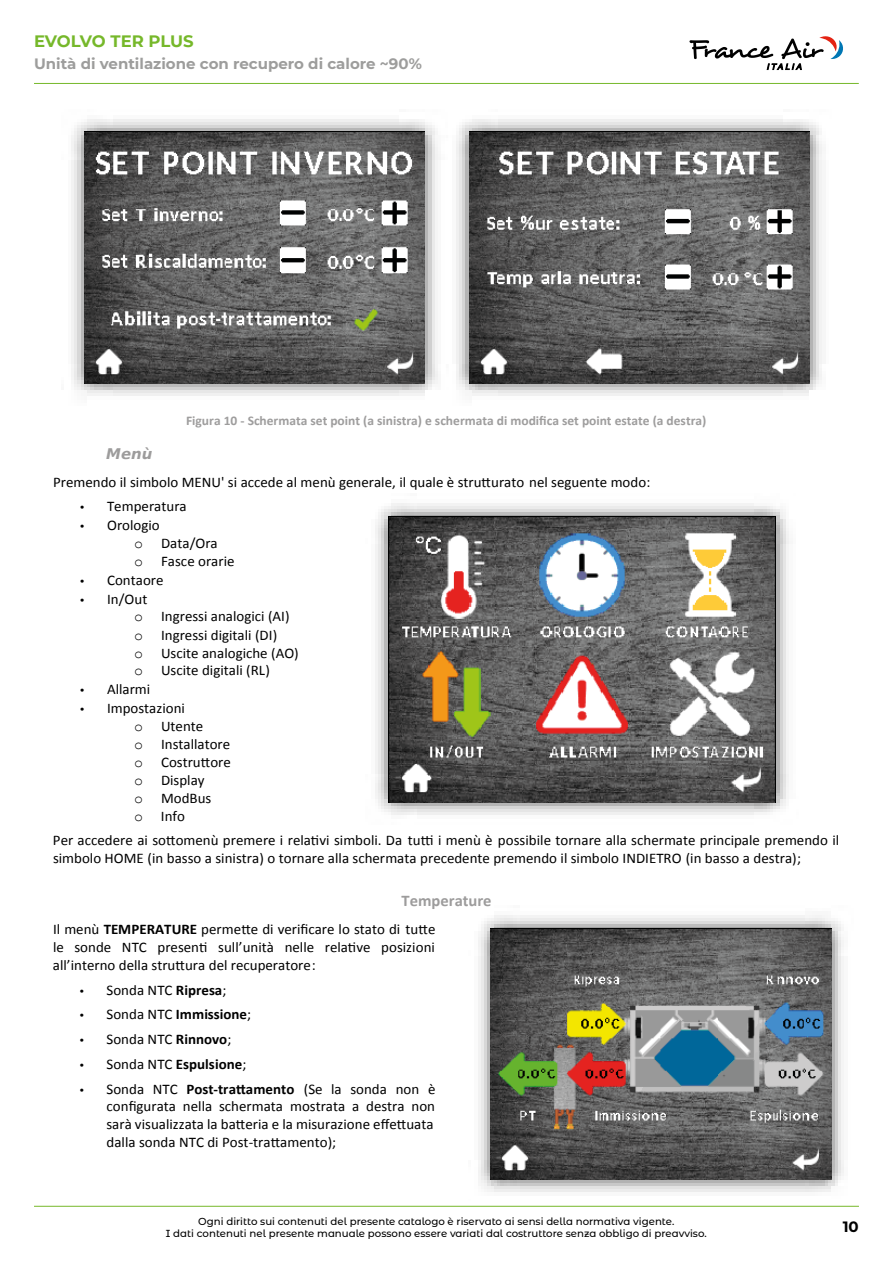
<style>
.page{position:relative;width:893px;height:1263px;background:#fff}
.page>*{position:absolute;margin:0;border:0;box-sizing:border-box;transform-origin:0 0}
.t1{font:700 16.5px "Montserrat";letter-spacing:-.01em;color:#76b82a}
.t2{font:700 16.35px "Calibri";color:#9d9c9c}
.t3{font:700 15px "Montserrat";color:#9d9d9c}
.t4{font:700 15px "Montserrat Alternates";color:#000}
.t5{font:14.7px/18px "Calibri";color:#000}
.t6{font:700 14.7px "Calibri";color:#000}
.t7{font:italic 700 14.7px "DejaVu Sans";color:#9d9c9c}
.t8{font:700 13.2px "Calibri";color:#9e9d9d}
.t9{font:500 10.2px/12.3px "Montserrat Alternates";color:#000;text-align:center}
.s1{font-family:"Myriad Pro"}
.s2{font-family:"Courier New"}
.s3{font-weight:700}
.s4{font-family:"Myriad Pro";font-weight:400}
.s5{font-weight:400}
</style>
<div class="page">
<img style="left:71px;top:119px;width:751px;height:277px">
<img style="left:84px;top:132px;width:340px;height:251px">
<img style="left:469px;top:132px;width:340px;height:251px">
<img style="left:375px;top:503px;width:414px;height:312px">
<img style="left:388px;top:516px;width:388px;height:286px">
<img style="left:478px;top:915px;width:366px;height:277px">
<img style="left:491px;top:928px;width:340px;height:251px">
<hr style="left:34px;top:1206px;width:825px;height:1px;background:#76b82a">
<hr style="left:34px;top:83px;width:825px;height:1px;background:#76b82a">
<svg style="left:689px;top:36px;width:154px;height:34px"></svg>
<p class="t1" style="left:34px;top:29px;width:161px">EVOLVO TER PLUS</p>
<p class="t3" style="left:34px;top:53px;width:389px">Unità di ventilazione con recupero di calore ~90%</p>
<p class="t8" style="left:186px;top:412px;width:522px">Figura 10 - Schermata set point (a sinistra) e schermata di modifica set point estate (a destra)</p>
<p class="t7" style="left:106px;top:443px;width:48px">Menù</p>
<p class="t5" style="left:53px;top:472px;width:599px">Premendo il simbolo MENU' si accede al menù generale, il quale è strutturato nel seguente modo:</p>
<p class="t5" style="left:80px;top:497px;width:108px"><span class="s1">•</span> Temperatura</p>
<p class="t5" style="left:134px;top:515px;width:102px;text-indent:-54px"><span class="s1">•</span> Orologio<br><span class="s2">o</span> Data/Ora<br><span class="s2">o</span> Fasce orarie</p>
<p class="t5" style="left:80px;top:570px;width:85px"><span class="s1">•</span> Contaore</p>
<p class="t5" style="left:134px;top:589px;width:166px;text-indent:-54px"><span class="s1">•</span> In/Out<br><span class="s2">o</span> Ingressi analogici (AI) <span class="s2">o</span> Ingressi digitali (DI)<br><span class="s2">o</span> Uscite analogiche (AO) <span class="s2">o</span> Uscite digitali (RL)</p>
<p class="t5" style="left:80px;top:680px;width:72px"><span class="s1">•</span> Allarmi</p>
<p class="t5" style="left:134px;top:699px;width:98px;text-indent:-54px"><span class="s1">•</span> Impostazioni<br><span class="s2">o</span> Utente<br><span class="s2">o</span> Installatore <span class="s2">o</span> Costruttore <span class="s2">o</span> Display<br><span class="s2">o</span> ModBus<br><span class="s2">o</span> Info</p>
<p class="t5" style="left:53px;top:830px;width:788px">Per accedere ai sottomenù premere i relativi simboli. Da tutti i menù è possibile tornare alla schermate principale premendo il simbolo HOME (in basso a sinistra) o tornare alla schermata precedente premendo il simbolo INDIETRO (in basso a destra);</p>
<p class="t2" style="left:402px;top:890px;width:91px">Temperature</p>
<p class="t5" style="left:53px;top:919px;width:384px;text-align:justify">Il menù <span class="s3">TEMPERATURE</span> permette di verificare lo stato di tutte le sonde NTC presenti sull’unità nelle relative posizioni all’interno della struttura del recuperatore:</p>
<p class="t5" style="left:80px;top:980px;width:148px"><span class="s1">•</span> Sonda NTC <span class="s3">Ripresa</span>;</p>
<p class="t6" style="left:80px;top:1005px;width:173px"><span class="s4">•</span> <span class="s5">Sonda NTC</span> Immissione<span class="s5">;</span></p>
<p class="t5" style="left:80px;top:1029px;width:153px"><span class="s1">•</span> Sonda NTC <span class="s3">Rinnovo</span>;</p>
<p class="t6" style="left:80px;top:1054px;width:168px"><span class="s4">•</span> <span class="s5">Sonda NTC</span> Espulsione<span class="s5">;</span></p>
<p class="t5" style="left:107px;top:1079px;width:330px;text-align:justify;text-indent:-27px"><span class="s1">•</span> Sonda NTC <span class="s3">Post-trattamento</span> (Se la sonda non è configurata nella schermata mostrata a destra non sarà visualizzata la batteria e la misurazione effettuata dalla sonda NTC di Post-trattamento);</p>
<p class="t9" style="left:166px;top:1214px;width:542px">Ogni diritto sui contenuti del presente catalogo è riservato ai sensi della normativa vigente.<br>I dati contenuti nel presente manuale possono essere variati dal costruttore senza obbligo di preavviso.</p>
<p class="t4" style="left:843px;top:1216px;width:18px">10</p>
</div>
